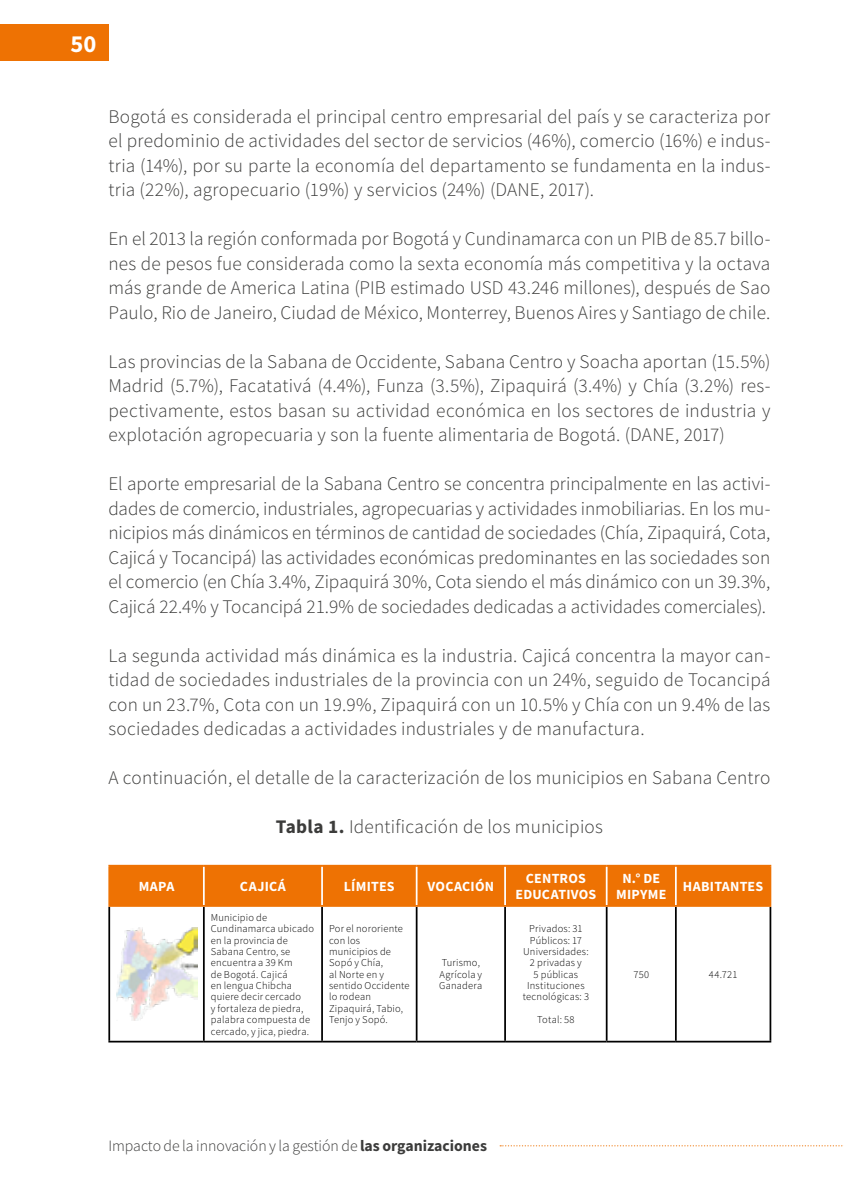
<style>
.page{position:relative;width:844px;height:1191px;background:#fff}
.page>*{position:absolute;margin:0;border:0;box-sizing:border-box;transform-origin:0 0}
.t1{font:700 24.5px "Source Sans Pro";color:#fff}
.t2{font:300 19.25px/24.5px "Source Sans Pro";letter-spacing:.01em;color:#3c3c3b;text-align:justify}
.t3{font:300 15.75px "Source Sans Pro";color:#3c3c3b}
.t4{font:700 14px/15.8px "Source Sans Pro";letter-spacing:.015em;color:#fff;text-align:center}
.t5{font:300 10.5px/11.4px "Source Sans Pro";letter-spacing:.02em;color:#000}
.s1{font-weight:700}
</style>
<div class="page">
<div style="left:0;top:25px;width:108px;height:36px;background:#ee7203"></div>
<svg style="left:500px;top:1145px;width:343px;height:1px"></svg>
<div style="left:110px;top:866px;width:659px;height:39px;background:#ee7203"></div>
<hr style="left:108px;top:907px;width:2px;height:133px;background:#000">
<hr style="left:203px;top:907px;width:2px;height:133px;background:#000">
<hr style="left:321px;top:907px;width:2px;height:133px;background:#000">
<hr style="left:415px;top:907px;width:2px;height:133px;background:#000">
<hr style="left:504px;top:907px;width:2px;height:133px;background:#000">
<hr style="left:605px;top:907px;width:2px;height:133px;background:#000">
<hr style="left:674px;top:907px;width:2px;height:133px;background:#000">
<hr style="left:769px;top:907px;width:2px;height:133px;background:#000">
<hr style="left:108px;top:1040px;width:96px;height:2px;background:#000">
<hr style="left:204px;top:1040px;width:118px;height:2px;background:#000">
<hr style="left:322px;top:1040px;width:94px;height:2px;background:#000">
<hr style="left:416px;top:1040px;width:89px;height:2px;background:#000">
<hr style="left:505px;top:1040px;width:101px;height:2px;background:#000">
<hr style="left:606px;top:1040px;width:69px;height:2px;background:#000">
<hr style="left:675px;top:1040px;width:96px;height:2px;background:#000">
<hr style="left:203px;top:866px;width:2px;height:39px;background:#fff">
<hr style="left:321px;top:866px;width:2px;height:39px;background:#fff">
<hr style="left:415px;top:866px;width:2px;height:39px;background:#fff">
<hr style="left:504px;top:866px;width:2px;height:39px;background:#fff">
<hr style="left:605px;top:866px;width:2px;height:39px;background:#fff">
<hr style="left:674px;top:866px;width:2px;height:39px;background:#fff">
<hr style="left:108px;top:865px;width:96px;height:1px;background:#ee7203">
<hr style="left:108px;top:866px;width:2px;height:39px;background:#ee7203">
<hr style="left:204px;top:865px;width:118px;height:1px;background:#ee7203">
<hr style="left:322px;top:865px;width:94px;height:1px;background:#ee7203">
<hr style="left:416px;top:865px;width:89px;height:1px;background:#ee7203">
<hr style="left:505px;top:865px;width:101px;height:1px;background:#ee7203">
<hr style="left:606px;top:865px;width:69px;height:1px;background:#ee7203">
<hr style="left:675px;top:865px;width:96px;height:1px;background:#ee7203">
<hr style="left:769px;top:866px;width:2px;height:39px;background:#ee7203">
<hr style="left:108px;top:905px;width:96px;height:2px;background:#ee7203">
<hr style="left:204px;top:905px;width:118px;height:2px;background:#ee7203">
<hr style="left:322px;top:905px;width:94px;height:2px;background:#ee7203">
<hr style="left:416px;top:905px;width:89px;height:2px;background:#ee7203">
<hr style="left:505px;top:905px;width:101px;height:2px;background:#ee7203">
<hr style="left:606px;top:905px;width:69px;height:2px;background:#ee7203">
<hr style="left:675px;top:905px;width:96px;height:2px;background:#ee7203">
<img style="left:117px;top:927px;width:80px;height:94px">
<p class="t1" style="left:70px;top:27px;width:27px">50</p>
<p class="t2" style="left:108px;top:104px;width:663px">Bogotá es considerada el principal centro empresarial del país y se caracteriza por el predominio de actividades del sector de servicios (46%), comercio (16%) e indus&shy;tria (14%), por su parte la economía del departamento se fundamenta en la indus&shy;tria (22%), agropecuario (19%) y servicios (24%) (DANE, 2017).</p>
<p class="t2" style="left:108px;top:226px;width:663px">En el 2013 la región conformada por Bogotá y Cundinamarca con un PIB de 85.7 billo&shy;nes de pesos fue considerada como la sexta economía más competitiva y la octava más grande de America Latina (PIB estimado USD 43.246 millones), después de Sao Paulo, Rio de Janeiro, Ciudad de México, Monterrey, Buenos Aires y Santiago de chile.</p>
<p class="t2" style="left:108px;top:349px;width:663px">Las provincias de la Sabana de Occidente, Sabana Centro y Soacha aportan (15.5%)<br>Madrid (5.7%), Facatativá (4.4%), Funza (3.5%), Zipaquirá (3.4%) y Chía (3.2%) res&shy;pectivamente, estos basan su actividad económica en los sectores de industria y explotación agropecuaria y son la fuente alimentaria de Bogotá. (DANE, 2017)</p>
<p class="t2" style="left:108px;top:471px;width:663px">El aporte empresarial de la Sabana Centro se concentra principalmente en las activi&shy;dades de comercio, industriales, agropecuarias y actividades inmobiliarias. En los mu&shy;nicipios más dinámicos en términos de cantidad de sociedades (Chía, Zipaquirá, Cota, Cajicá y Tocancipá) las actividades económicas predominantes en las sociedades son el comercio (en Chía 3.4%, Zipaquirá 30%, Cota siendo el más dinámico con un 39.3%, Cajicá 22.4% y Tocancipá 21.9% de sociedades dedicadas a actividades comerciales).</p>
<p class="t2" style="left:108px;top:643px;width:663px">La segunda actividad más dinámica es la industria. Cajicá concentra la mayor can&shy;tidad de sociedades industriales de la provincia con un 24%, seguido de Tocancipá con un 23.7%, Cota con un 19.9%, Zipaquirá con un 10.5% y Chía con un 9.4% de las sociedades dedicadas a actividades industriales y de manufactura.</p>
<p class="t2" style="left:108px;top:765px;width:663px">A continuación, el detalle de la caracterización de los municipios en Sabana Centro</p>
<p class="t2" style="left:276px;top:814px;width:328px"><span class="s1">Tabla 1.</span> Identificación de los municipios</p>
<p class="t4" style="left:139px;top:878px;width:37px">MAPA</p>
<p class="t4" style="left:240px;top:878px;width:47px">CAJICÁ</p>
<p class="t4" style="left:344px;top:878px;width:52px">LÍMITES</p>
<p class="t4" style="left:427px;top:878px;width:68px">VOCACIÓN</p>
<p class="t4" style="left:515px;top:870px;width:82px">CENTROS<br>EDUCATIVOS</p>
<p class="t4" style="left:616px;top:870px;width:52px">N.° DE<br>MIPYME</p>
<p class="t4" style="left:682px;top:878px;width:82px">HABITANTES</p>
<p class="t5" style="left:211px;top:911px;width:105px">Municipio de<br>Cundinamarca ubicado en la provincia de<br>Sabana Centro, se encuentra a 39 Km<br>de Bogotá. Cajicá<br>en lengua Chibcha quiere decir cercado<br>y fortaleza de piedra, palabra compuesta de cercado, y jica, piedra.</p>
<p class="t5" style="left:329px;top:923px;width:82px">Por el nororiente con los municipios de<br>Sopó y Chía,<br>al Norte en y sentido Occidente lo rodean<br>Zipaquirá, Tabio,<br>Tenjo y Sopó.</p>
<p class="t5" style="left:522px;top:923px;width:68px;text-align:center">Privados: 31<br>Públicos: 17<br>Universidades:<br>2 privadas y<br>5 públicas<br>Instituciones tecnológicas: 3</p>
<p class="t5" style="left:537px;top:1014px;width:39px">Total: 58</p>
<p class="t5" style="left:439px;top:957px;width:45px">Turismo,<br>Agrícola y<br>Ganadera</p>
<p class="t5" style="left:633px;top:968px;width:17px">750</p>
<p class="t5" style="left:708px;top:968px;width:30px">44.721</p>
<p class="t3" style="left:108px;top:1136px;width:380px">Impacto de la innovación y la gestión de <span class="s1">las organizaciones</span></p>
</div>
